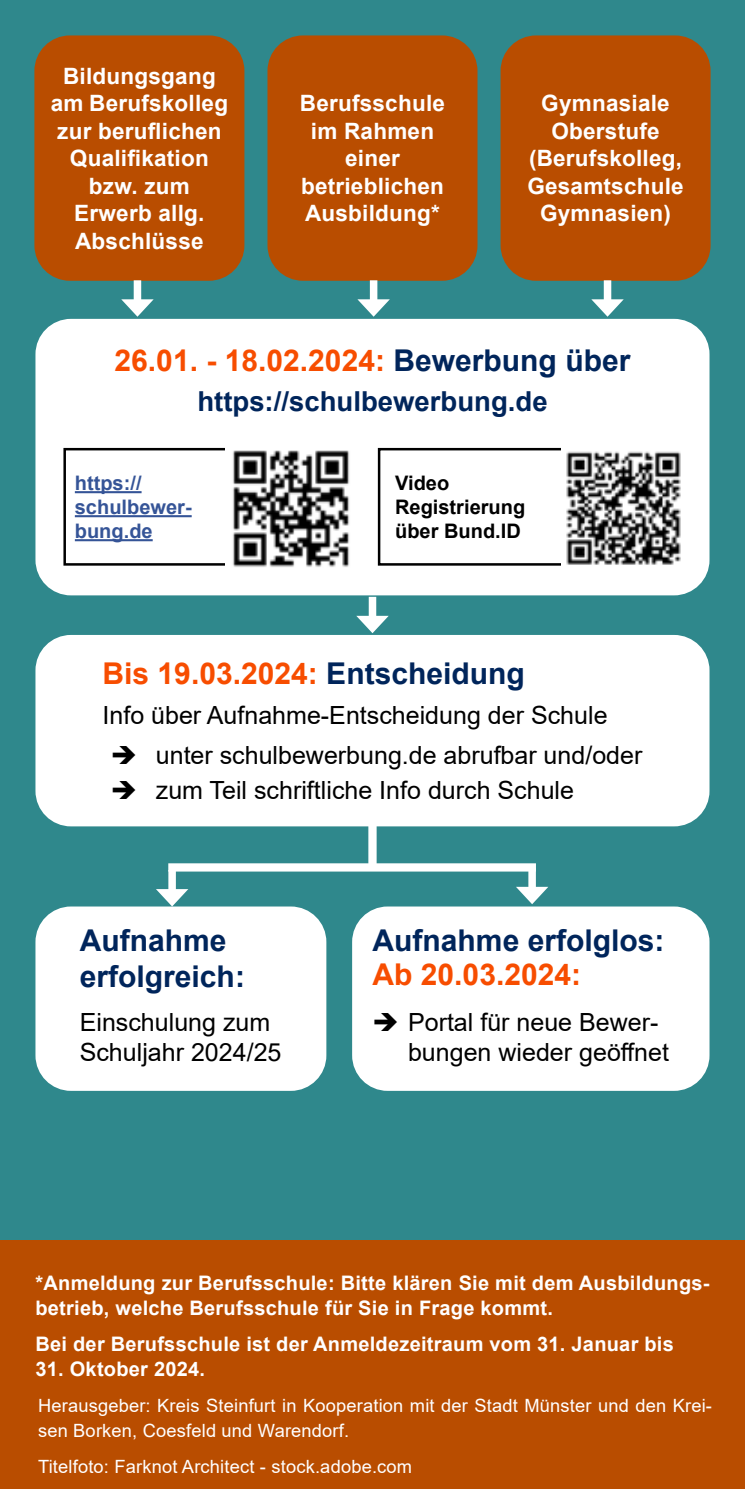
<style>
.page{position:relative;width:745px;height:1489px;background:#fff}
.page>*{position:absolute;margin:0;border:0;box-sizing:border-box;transform-origin:0 0}
.t1{font:700 30px "Arial";color:#f74d00}
.t2{font:700 30px/36px "Arial";color:#00255b}
.t3{font:700 27.5px "Arial";color:#00255b}
.t4{font:25px/30px "Arial";color:#000}
.t5{font:700 22.5px/27.5px "Arial";letter-spacing:.01em;color:#fff;text-align:center}
.t6{font:700 20px/25px "Arial";letter-spacing:.01em;color:#fff}
.t7{font:700 20px/24px "Arial";color:#000}
.t8{font:700 20px/24px "Arial";color:#355497}
.t9{font:18.25px/25px "Arial";letter-spacing:.01em;color:#fff}
.s1{color:#00255b}
</style>
<div class="page">
<div style="left:0;top:0;width:744px;height:1488px;background:#2f888c"></div>
<div style="left:0;top:1240px;width:744px;height:248px;background:#b94d00"></div>
<div style="left:35px;top:906px;width:291px;height:184px;background:#fff;border-radius:35px"></div>
<div style="left:352px;top:906px;width:357px;height:184px;background:#fff;border-radius:35px"></div>
<div style="left:35px;top:635px;width:674px;height:191px;background:#fff;border-radius:35px"></div>
<div style="left:35px;top:319px;width:674px;height:276px;background:#fff;border-radius:35px"></div>
<div style="left:34px;top:35px;width:210px;height:246px;background:#b94d00;border-radius:35px"></div>
<div style="left:267px;top:35px;width:210px;height:246px;background:#b94d00;border-radius:35px"></div>
<div style="left:500px;top:35px;width:210px;height:246px;background:#b94d00;border-radius:35px"></div>
<div style="left:603px;top:280px;width:8px;height:25px;background:#fff"></div>
<svg style="left:591px;top:299px;width:32px;height:18px"></svg>
<div style="left:369px;top:280px;width:8px;height:25px;background:#fff"></div>
<svg style="left:357px;top:299px;width:32px;height:18px"></svg>
<div style="left:134px;top:280px;width:7px;height:25px;background:#fff"></div>
<svg style="left:121px;top:299px;width:32px;height:18px"></svg>
<div style="left:368px;top:597px;width:8px;height:24px;background:#fff"></div>
<svg style="left:356px;top:615px;width:32px;height:18px"></svg>
<div style="left:168px;top:870px;width:8px;height:24px;background:#fff"></div>
<svg style="left:156px;top:889px;width:32px;height:17px"></svg>
<div style="left:528px;top:867px;width:7px;height:25px;background:#fff"></div>
<svg style="left:516px;top:886px;width:32px;height:18px"></svg>
<hr style="left:75px;top:491px;width:66px;height:2px;background:#355497">
<hr style="left:75px;top:515px;width:116px;height:2px;background:#355497">
<hr style="left:75px;top:539px;width:78px;height:2px;background:#355497">
<div style="left:63px;top:448px;width:261px;height:117px;border:2px solid #000"></div>
<img style="left:225px;top:448px;width:125px;height:119px">
<div style="left:377px;top:448px;width:261px;height:117px;border:2px solid #000"></div>
<img style="left:561px;top:448px;width:120px;height:117px">
<div style="left:168px;top:863px;width:367px;height:8px;background:#fff"></div>
<div style="left:368px;top:816px;width:8px;height:49px;background:#fff"></div>
<p class="t5" style="left:51px;top:62px;width:179px">Bildungsgang am Berufskolleg zur beruflichen<br>Qualifikation bzw. zum<br>Erwerb allg.<br>Abschlüsse</p>
<p class="t5" style="left:300px;top:90px;width:147px">Berufsschule im Rahmen einer betrieblichen<br>Ausbildung*</p>
<p class="t5" style="left:527px;top:90px;width:158px">Gymnasiale<br>Oberstufe (Berufskolleg,<br>Gesamtschule<br>Gymnasien)</p>
<h1 class="t1" style="left:114px;top:339px;width:517px">26.01. - 18.02.2024: <span class="s1">Bewerbung über</span></h1>
<p class="t3" style="left:197px;top:382px;width:351px">https://schulbewerbung.de</p>
<p class="t8" style="left:75px;top:471px;width:118px">https:// schulbewer&shy;bung.de</p>
<p class="t7" style="left:395px;top:471px;width:132px">Video<br>Registrierung über Bund.ID</p>
<h1 class="t1" style="left:102px;top:652px;width:423px">Bis 19.03.2024: <span class="s1">Entscheidung</span></h1>
<p class="t4" style="left:102px;top:700px;width:506px">Info über Aufnahme-Entscheidung der Schule</p>
<p class="t4" style="left:111px;top:739px;width:533px">➔ unter schulbewerbung.de abrufbar und/oder</p>
<p class="t4" style="left:111px;top:774px;width:464px">➔ zum Teil schriftliche Info durch Schule</p>
<h1 class="t2" style="left:80px;top:922px;width:167px">Aufnahme erfolgreich:</h1>
<p class="t4" style="left:80px;top:1006px;width:203px">Einschulung zum<br>Schuljahr 2024/25</p>
<h1 class="t2" style="left:372px;top:922px;width:293px">Aufnahme erfolglos:</h1>
<h1 class="t1" style="left:372px;top:953px;width:210px">Ab 20.03.2024:</h1>
<p class="t4" style="left:408px;top:1007px;width:262px;text-indent:-35px">➔ Portal für neue Bewer&shy;bungen wieder geöffnet</p>
<p class="t6" style="left:35px;top:1270px;width:675px">*Anmeldung zur Berufsschule: Bitte klären Sie mit dem Ausbildungs&shy;betrieb, welche Berufsschule für Sie in Frage kommt.</p>
<p class="t6" style="left:35px;top:1331px;width:639px">Bei der Berufsschule ist der Anmeldezeitraum vom 31. Januar bis</p>
<p class="t6" style="left:35px;top:1356px;width:171px">31. Oktober 2024.</p>
<p class="t9" style="left:38px;top:1392px;width:675px">Herausgeber: Kreis Steinfurt in Kooperation mit der Stadt Münster und den Krei&shy;sen Borken, Coesfeld und Warendorf.</p>
<p class="t9" style="left:38px;top:1453px;width:375px">Titelfoto: Farknot Architect - stock.adobe.com</p>
</div>
